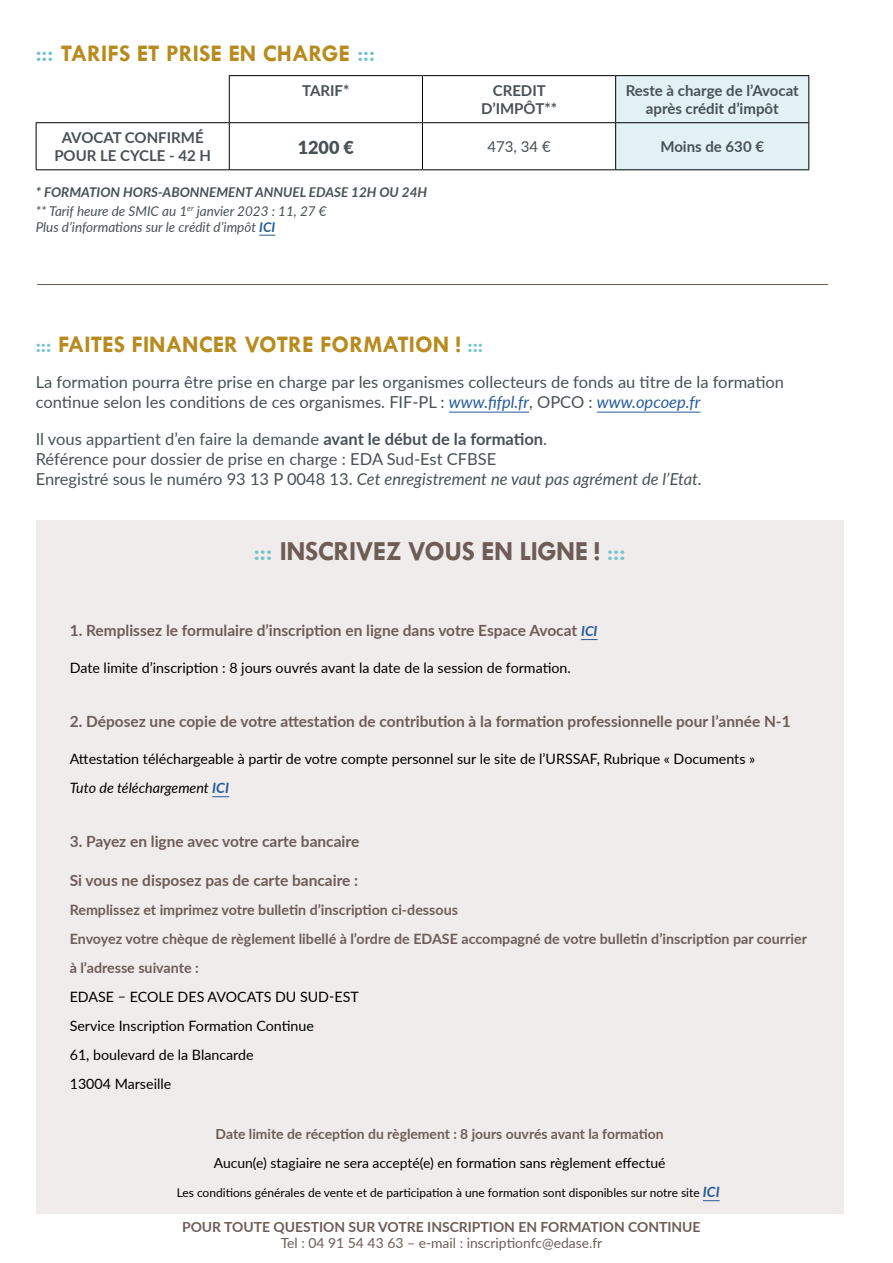
<style>
.page{position:relative;width:893px;height:1263px;background:#fff}
.page>*{position:absolute;margin:0;border:0;box-sizing:border-box;transform-origin:0 0}
.t1{font:700 27.9px "Tw Cen";letter-spacing:-.02em;color:#6e5d57}
.t2{font:700 24px "Tw Cen";color:#b78b1e}
.t3{font:900 18px "Lato";color:#485156}
.t4{font:16.5px/19.8px "Lato";color:#485156}
.t5{font:700 15.45px "Lato";color:#6e5d57}
.t6{font:700 15px/18px "Lato";color:#485156;text-align:center}
.t7{font:15px "Lato";color:#485156}
.t8{font:14.25px/29.1px "Lato";color:#000}
.t9{font:700 14.25px/29.1px "Lato";color:#6e5d57}
.t10{font:13.95px "Lato";color:#000}
.t11{font:700 13.95px "Lato";color:#6f5e58}
.t12{font:700 13.95px "Lato";color:#6e5d57}
.t13{font:13.95px "Lato";color:#6e5d57}
.t14{font:italic 700 13.5px/18.6px "Lato";color:#485156}
.t15{font:italic 13.5px "Lato";color:#485156}
.t16{font:12px "Lato";color:#000}
.s1{font-weight:400;font-size:27px;color:#70c5ca}
.s2{font-weight:400}
.s3{font-weight:700;color:#275b9b}
.s4{font-weight:400;color:#70c5ca}
.s5{font-style:italic;color:#275b9b}
.s6{font-weight:700}
.s7{font-style:italic}
.s8{font-style:italic;font-size:13.95px;color:#275b9b}
.s9{font-weight:700;font-style:italic;color:#275b9b}
.s10{font-weight:700;font-style:italic;font-size:14.25px;color:#275b9b}
</style>
<div class="page">
<div style="left:36px;top:520px;width:808px;height:694px;background:#efeceb"></div>
<svg style="left:581px;top:639px;width:17px;height:1px"></svg>
<svg style="left:212px;top:796px;width:17px;height:1px"></svg>
<svg style="left:703px;top:1200px;width:17px;height:1px"></svg>
<hr style="left:37px;top:284px;width:791px;height:1px;background:#6e5d57">
<svg style="left:259px;top:235px;width:16px;height:1px"></svg>
<div style="left:616px;top:76px;width:192px;height:93px;background:#e2f1f3"></div>
<hr style="left:229px;top:75px;width:193px;height:1px;background:#000">
<hr style="left:229px;top:76px;width:1px;height:46px;background:#000">
<hr style="left:422px;top:75px;width:194px;height:1px;background:#000">
<hr style="left:422px;top:76px;width:1px;height:46px;background:#000">
<hr style="left:616px;top:75px;width:193px;height:1px;background:#000">
<hr style="left:615px;top:76px;width:1px;height:46px;background:#000">
<hr style="left:808px;top:76px;width:1px;height:46px;background:#000">
<hr style="left:229px;top:122px;width:193px;height:1px;background:#000">
<hr style="left:422px;top:122px;width:194px;height:1px;background:#000">
<hr style="left:422px;top:123px;width:1px;height:46px;background:#000">
<hr style="left:616px;top:122px;width:193px;height:1px;background:#000">
<hr style="left:615px;top:123px;width:1px;height:46px;background:#000">
<hr style="left:808px;top:123px;width:1px;height:46px;background:#000">
<hr style="left:229px;top:169px;width:193px;height:1px;background:#000">
<hr style="left:422px;top:169px;width:194px;height:1px;background:#000">
<hr style="left:616px;top:169px;width:193px;height:1px;background:#000">
<hr style="left:36px;top:122px;width:193px;height:1px;background:#000">
<hr style="left:36px;top:123px;width:1px;height:46px;background:#000">
<hr style="left:229px;top:123px;width:1px;height:46px;background:#000">
<hr style="left:36px;top:169px;width:193px;height:1px;background:#000">
<hr style="left:449px;top:412px;width:80px;height:1px;background:#275b9b">
<hr style="left:597px;top:412px;width:104px;height:1px;background:#275b9b">
<h2 class="t2" style="left:36px;top:39px;width:341px"><span class="s1">:::</span> TARIFS ET PRISE EN CHARGE <span class="s1">:::</span></h2>
<p class="t6" style="left:302px;top:81px;width:49px">TARIF*</p>
<p class="t6" style="left:481px;top:81px;width:78px">CREDIT<br>D’IMPÔT**</p>
<p class="t6" style="left:626px;top:81px;width:175px">Reste à charge de l’Avocat après crédit d’impôt</p>
<p class="t6" style="left:54px;top:128px;width:158px">AVOCAT CONFIRMÉ<br>POUR LE CYCLE - 42 H</p>
<p class="t3" style="left:298px;top:133px;width:58px">1200 €</p>
<p class="t7" style="left:487px;top:136px;width:65px">473, 34 €</p>
<p class="t6" style="left:660px;top:137px;width:105px">Moins de 630 €</p>
<p class="t14" style="left:36px;top:182px;width:393px">* FORMATION HORS-ABONNEMENT ANNUEL EDASE 12H OU 24H <span class="s2">** Tarif heure de SMIC au 1</span><sup>er</sup> <span class="s2">janvier 2023 : 11, 27 €</span></p>
<p class="t15" style="left:36px;top:218px;width:241px">Plus d’informations sur le crédit d’impôt <span class="s3">ICI</span></p>
<h2 class="t2" style="left:36px;top:330px;width:449px"><span class="s4">:::</span> FAITES FINANCER VOTRE FORMATION ! <span class="s4">:::</span></h2>
<p class="t4" style="left:36px;top:372px;width:750px">La formation pourra être prise en charge par les organismes collecteurs de fonds au titre de la formation continue selon les conditions de ces organismes. FIF-PL : <span class="s5">www.fifpl.fr</span>, OPCO : <span class="s5">www.opcoep.fr</span></p>
<p class="t4" style="left:36px;top:428px;width:668px">Il vous appartient d’en faire la demande <span class="s6">avant le début de la formation</span>.<br>Référence pour dossier de prise en charge : EDA Sud-Est CFBSE<br>Enregistré sous le numéro 93 13 P 0048 13. <span class="s7">Cet enregistrement ne vaut pas agrément de l’Etat.</span></p>
<h1 class="t1" style="left:254px;top:534px;width:373px"><span class="s4">:::</span> INSCRIVEZ VOUS EN LIGNE ! <span class="s4">:::</span></h1>
<p class="t5" style="left:70px;top:619px;width:529px">1. Remplissez le formulaire d’inscription en ligne dans votre Espace Avocat <span class="s8">ICI</span></p>
<p class="t8" style="left:70px;top:653px;width:503px">Date limite d’inscription : 8 jours ouvrés avant la date de la session de formation.</p>
<p class="t5" style="left:70px;top:710px;width:722px">2. Déposez une copie de votre attestation de contribution à la formation professionnelle pour l’année N-1</p>
<p class="t8" style="left:70px;top:744px;width:687px">Attestation téléchargeable à partir de votre compte personnel sur le site de l’URSSAF, Rubrique « Documents »<br><span class="s7">Tuto de téléchargement</span> <span class="s9">ICI</span></p>
<p class="t5" style="left:70px;top:830px;width:291px">3. Payez en ligne avec votre carte bancaire</p>
<p class="t5" style="left:70px;top:869px;width:290px">Si vous ne disposez pas de carte bancaire :</p>
<p class="t9" style="left:70px;top:894px;width:739px">Remplissez et imprimez votre bulletin d’inscription ci-dessous<br>Envoyez votre chèque de règlement libellé à l’ordre de EDASE accompagné de votre bulletin d’inscription par courrier à l’adresse suivante :</p>
<p class="t8" style="left:70px;top:981px;width:291px">EDASE – ECOLE DES AVOCATS DU SUD-EST<br>Service Inscription Formation Continue<br>61, boulevard de la Blancarde<br>13004 Marseille</p>
<p class="t11" style="left:216px;top:1124px;width:449px">Date limite de réception du règlement : 8 jours ouvrés avant la formation</p>
<p class="t10" style="left:214px;top:1153px;width:453px">Aucun(e) stagiaire ne sera accepté(e) en formation sans règlement effectué</p>
<p class="t16" style="left:177px;top:1184px;width:545px">Les conditions générales de vente et de participation à une formation sont disponibles sur notre site <span class="s10">ICI</span></p>
<p class="t12" style="left:182px;top:1216px;width:520px">POUR TOUTE QUESTION SUR VOTRE INSCRIPTION EN FORMATION CONTINUE</p>
<p class="t13" style="left:281px;top:1233px;width:323px">Tel : 04 91 54 43 63 – e-mail : inscriptionfc@edase.fr</p>
</div>
